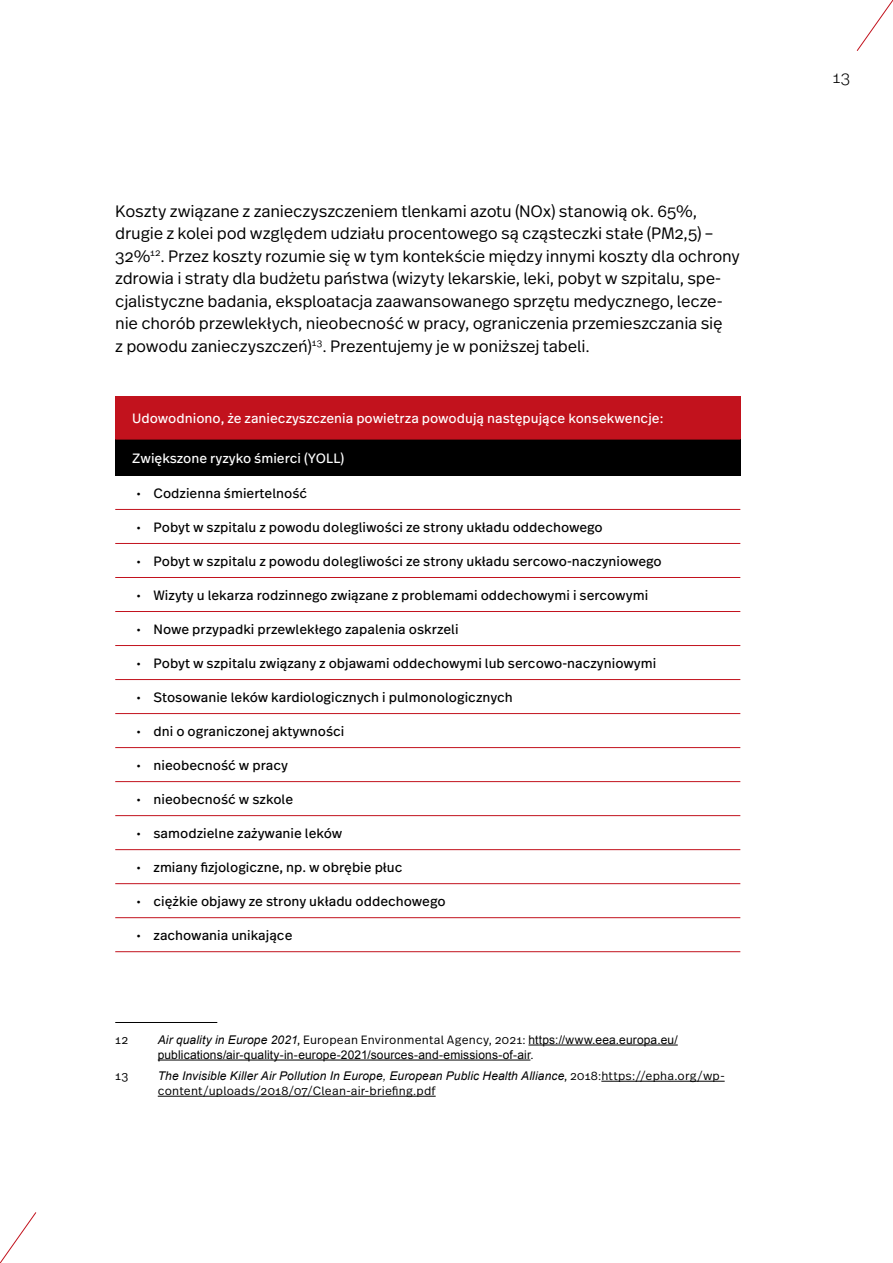
<style>
.page{position:relative;width:893px;height:1263px;background:#fff}
.page>*{position:absolute;margin:0;border:0;box-sizing:border-box;transform-origin:0 0}
.t1{font:300 16.5px/22.5px "Real Text Pro";letter-spacing:-.015em;color:#000}
.t2{font:300 16.5px "Real Text Pro";color:#000}
.t3{font:13.5px "Real Text Pro";color:#000}
.t4{font:13.5px "Real Text Pro";color:#fff}
.t5{font:300 12px "Real Text Pro";letter-spacing:.015em;color:#000}
.t6{font:italic 12px "Arial";letter-spacing:.015em;color:#000}
.t7{font:12px "Arial";letter-spacing:.01em;color:#000}
.s1{font-family:"Arial";font-weight:400;font-style:italic}
.s2{font-family:"Arial";font-weight:400}
.s3{font-family:"Real Text Pro";font-weight:300}
.s4{font-family:"Real Text Pro";font-weight:300;font-style:normal}
</style>
<div class="page">
<svg style="left:856px;top:0;width:37px;height:51px"></svg>
<svg style="left:0;top:1212px;width:37px;height:51px"></svg>
<div style="left:115px;top:397px;width:625px;height:42px;background:#c2121d"></div>
<div style="left:115px;top:439px;width:625px;height:36px;background:#000"></div>
<hr style="left:115px;top:439px;width:625px;height:1px;background:#c2121d">
<hr style="left:115px;top:509px;width:625px;height:1px;background:#c2121d">
<hr style="left:115px;top:543px;width:625px;height:1px;background:#c2121d">
<hr style="left:115px;top:577px;width:625px;height:1px;background:#c2121d">
<hr style="left:115px;top:611px;width:625px;height:1px;background:#c2121d">
<hr style="left:115px;top:645px;width:625px;height:1px;background:#c2121d">
<hr style="left:115px;top:679px;width:625px;height:1px;background:#c2121d">
<hr style="left:115px;top:713px;width:625px;height:1px;background:#c2121d">
<hr style="left:115px;top:747px;width:625px;height:1px;background:#c2121d">
<hr style="left:115px;top:781px;width:625px;height:1px;background:#c2121d">
<hr style="left:115px;top:815px;width:625px;height:1px;background:#c2121d">
<hr style="left:115px;top:849px;width:625px;height:1px;background:#c2121d">
<hr style="left:115px;top:883px;width:625px;height:1px;background:#c2121d">
<hr style="left:115px;top:917px;width:625px;height:1px;background:#c2121d">
<hr style="left:115px;top:951px;width:625px;height:1px;background:#c2121d">
<hr style="left:115px;top:1022px;width:102px;height:1px;background:#000">
<hr style="left:528px;top:1044px;width:150px;height:1px;background:#000">
<hr style="left:158px;top:1059px;width:372px;height:1px;background:#000">
<hr style="left:601px;top:1081px;width:124px;height:1px;background:#000">
<hr style="left:158px;top:1096px;width:278px;height:1px;background:#000">
<p class="t1" style="left:115px;top:199px;width:626px">Koszty związane z zanieczyszczeniem tlenkami azotu (NOx) stanowią ok. 65%, drugie z kolei pod względem udziału procentowego są cząsteczki stałe (PM2,5) – 32%<sup>12</sup>. Przez koszty rozumie się w tym kontekście między innymi koszty dla ochrony zdrowia i straty dla budżetu państwa (wizyty lekarskie, leki, pobyt w szpitalu, spe&shy;cjalistyczne badania, eksploatacja zaawansowanego sprzętu medycznego, lecze&shy;nie chorób przewlekłych, nieobecność w pracy, ograniczenia przemieszczania się<br>z powodu zanieczyszczeń)<sup>13</sup>. Prezentujemy je w poniższej tabeli.</p>
<p class="t4" style="left:132px;top:409px;width:533px">Udowodniono, że zanieczyszczenia powietrza powodują następujące konsekwencje:</p>
<p class="t4" style="left:132px;top:449px;width:214px">Zwiększone ryzyko śmierci (YOLL)</p>
<p class="t3" style="left:137px;top:484px;width:172px">• Codzienna śmiertelność</p>
<p class="t3" style="left:137px;top:518px;width:468px">• Pobyt w szpitalu z powodu dolegliwości ze strony układu oddechowego</p>
<p class="t3" style="left:137px;top:552px;width:527px">• Pobyt w szpitalu z powodu dolegliwości ze strony układu sercowo-naczyniowego</p>
<p class="t3" style="left:137px;top:586px;width:513px">• Wizyty u lekarza rodzinnego związane z problemami oddechowymi i sercowymi</p>
<p class="t3" style="left:137px;top:620px;width:324px">• Nowe przypadki przewlekłego zapalenia oskrzeli</p>
<p class="t3" style="left:137px;top:654px;width:521px">• Pobyt w szpitalu związany z objawami oddechowymi lub sercowo-naczyniowymi</p>
<p class="t3" style="left:137px;top:688px;width:378px">• Stosowanie leków kardiologicznych i pulmonologicznych</p>
<p class="t3" style="left:137px;top:722px;width:209px">• dni o ograniczonej aktywności</p>
<p class="t3" style="left:137px;top:756px;width:153px">• nieobecność w pracy</p>
<p class="t3" style="left:137px;top:790px;width:158px">• nieobecność w szkole</p>
<p class="t3" style="left:137px;top:824px;width:207px">• samodzielne zażywanie leków</p>
<p class="t3" style="left:137px;top:858px;width:267px">• zmiany fizjologiczne, np. w obrębie płuc</p>
<p class="t3" style="left:137px;top:892px;width:311px">• ciężkie objawy ze strony układu oddechowego</p>
<p class="t3" style="left:137px;top:926px;width:157px">• zachowania unikające</p>
<p class="t5" style="left:115px;top:1031px;width:14px">12</p>
<p class="t5" style="left:158px;top:1031px;width:521px"><span class="s1">Air quality in Europe 2021</span>, European Environmental Agency, 2021: <span class="s2">https://www.eea.europa.eu/</span></p>
<p class="t7" style="left:158px;top:1047px;width:377px">publications/air-quality-in-europe-2021/sources-and-emissions-of-air<span class="s3">.</span></p>
<p class="t5" style="left:115px;top:1067px;width:15px">13</p>
<p class="t6" style="left:158px;top:1068px;width:568px">The Invisible Killer Air Pollution In Europe, European Public Health Alliance<span class="s4">, 2018:https://epha.org/wp-</span></p>
<p class="t5" style="left:158px;top:1082px;width:279px">content/uploads/2018/07/Clean-air-briefing.pdf</p>
<p class="t2" style="left:832px;top:66px;width:19px">13</p>
</div>
